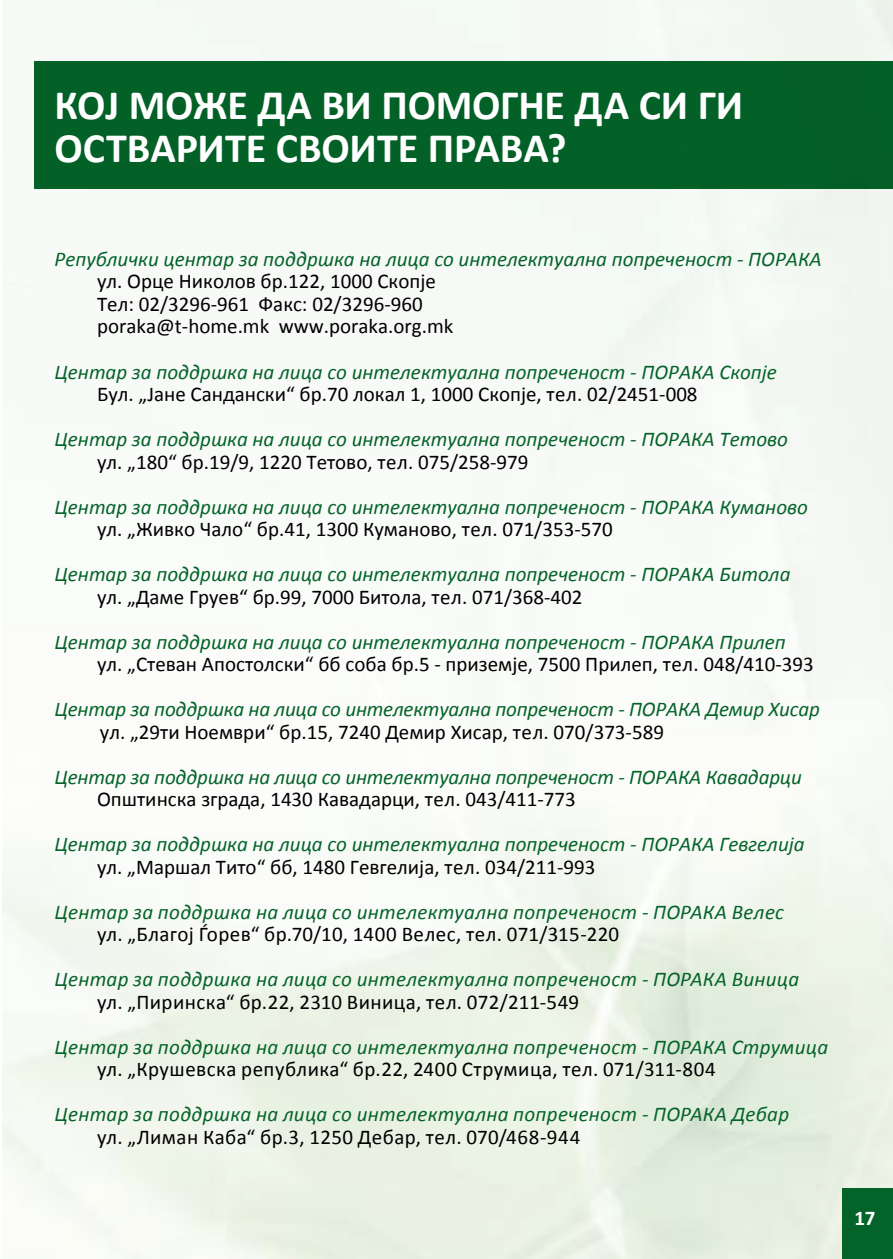
<style>
.page{position:relative;width:893px;height:1259px;background:#fff}
.page>*{position:absolute;margin:0;border:0;box-sizing:border-box;transform-origin:0 0}
.t1{font:700 42px/43.5px "Calibri";letter-spacing:-.005em;color:#fff}
.t2{font:italic 21px "Calibri";color:#046329}
.t3{font:21px/22.5px "Calibri";color:#000}
.t4{font:21px "Calibri";letter-spacing:.02em;color:#000}
.t5{font:700 21px "Calibri";color:#fff}
</style>
<div class="page">
<img style="left:3px;top:0;width:890px;height:1259px">
<div style="left:842px;top:1188px;width:51px;height:71px;background:#046329"></div>
<div style="left:34px;top:61px;width:859px;height:127px;background:#046329"></div>
<h1 class="t1" style="left:55px;top:83px;width:690px">КОЈ МОЖЕ ДА ВИ ПОМОГНЕ ДА СИ ГИ<br>ОСТВАРИТЕ СВОИТЕ ПРАВА?</h1>
<p class="t2" style="left:55px;top:245px;width:769px">Републички центар за поддршка на лица со интелектуална попреченост - ПОРАКА</p>
<p class="t3" style="left:97px;top:270px;width:358px">ул. Орце Николов бр.122, 1000 Скопје<br>Тел: 02/3296-961 Факс: 02/3296-960 poraka@t-home.mk www.poraka.org.mk</p>
<p class="t2" style="left:55px;top:357px;width:724px">Центар за поддршка на лица со интелектуална попреченост - ПОРАКА Скопје</p>
<p class="t3" style="left:97px;top:383px;width:602px">Бул. „Јане Сандански“ бр.70 локал 1, 1000 Скопје, тел. 02/2451-008</p>
<p class="t2" style="left:55px;top:425px;width:735px">Центар за поддршка на лица со интелектуална попреченост - ПОРАКА Тетово</p>
<p class="t3" style="left:97px;top:450px;width:433px">ул. „180“ бр.19/9, 1220 Тетово, тел. 075/258-979</p>
<p class="t2" style="left:55px;top:492px;width:755px">Центар за поддршка на лица со интелектуална попреченост - ПОРАКА Куманово</p>
<p class="t3" style="left:97px;top:518px;width:517px">ул. „Живко Чало“ бр.41, 1300 Куманово, тел. 071/353-570</p>
<p class="t2" style="left:55px;top:560px;width:737px">Центар за поддршка на лица со интелектуална попреченост - ПОРАКА Битола</p>
<p class="t3" style="left:97px;top:585px;width:487px">ул. „Даме Груев“ бр.99, 7000 Битола, тел. 071/368-402</p>
<p class="t2" style="left:54px;top:627px;width:733px">Центар за поддршка на лица со интелектуална попреченост - ПОРАКА Прилеп</p>
<p class="t3" style="left:97px;top:653px;width:718px">ул. „Стеван Апостолски“ бб соба бр.5 - приземје, 7500 Прилеп, тел. 048/410-393</p>
<p class="t2" style="left:54px;top:695px;width:767px">Центар за поддршка на лица со интелектуална попреченост - ПОРАКА Демир Хисар</p>
<p class="t3" style="left:100px;top:720px;width:566px">ул. „29ти Ноември“ бр.15, 7240 Демир Хисар, тел. 070/373-589</p>
<p class="t2" style="left:54px;top:762px;width:749px">Центар за поддршка на лица со интелектуална попреченост - ПОРАКА Кавадарци</p>
<p class="t3" style="left:97px;top:788px;width:480px">Општинска зграда, 1430 Кавадарци, тел. 043/411-773</p>
<p class="t2" style="left:54px;top:830px;width:752px">Центар за поддршка на лица со интелектуална попреченост - ПОРАКА Гевгелија</p>
<p class="t3" style="left:97px;top:855px;width:500px">ул. „Маршал Тито“ бб, 1480 Гевгелија, тел. 034/211-993</p>
<p class="t2" style="left:54px;top:897px;width:731px">Центар за поддршка на лица со интелектуална попреченост - ПОРАКА Велес</p>
<p class="t4" style="left:97px;top:921px;width:524px">ул. „Благој Ѓорев“ бр.70/10, 1400 Велес, тел. 071/315-220</p>
<p class="t2" style="left:54px;top:965px;width:746px">Центар за поддршка на лица со интелектуална попреченост - ПОРАКА Виница</p>
<p class="t4" style="left:97px;top:988px;width:484px">ул. „Пиринска“ бр.22, 2310 Виница, тел. 072/211-549</p>
<p class="t2" style="left:54px;top:1032px;width:775px">Центар за поддршка на лица со интелектуална попреченост - ПОРАКА Струмица</p>
<p class="t4" style="left:97px;top:1056px;width:620px">ул. „Крушевска република“ бр.22, 2400 Струмица, тел. 071/311-804</p>
<p class="t2" style="left:54px;top:1100px;width:736px">Центар за поддршка на лица со интелектуална попреченост - ПОРАКА Дебар</p>
<p class="t4" style="left:97px;top:1123px;width:485px">ул. „Лиман Каба“ бр.3, 1250 Дебар, тел. 070/468-944</p>
<p class="t5" style="left:854px;top:1204px;width:23px">17</p>
</div>
